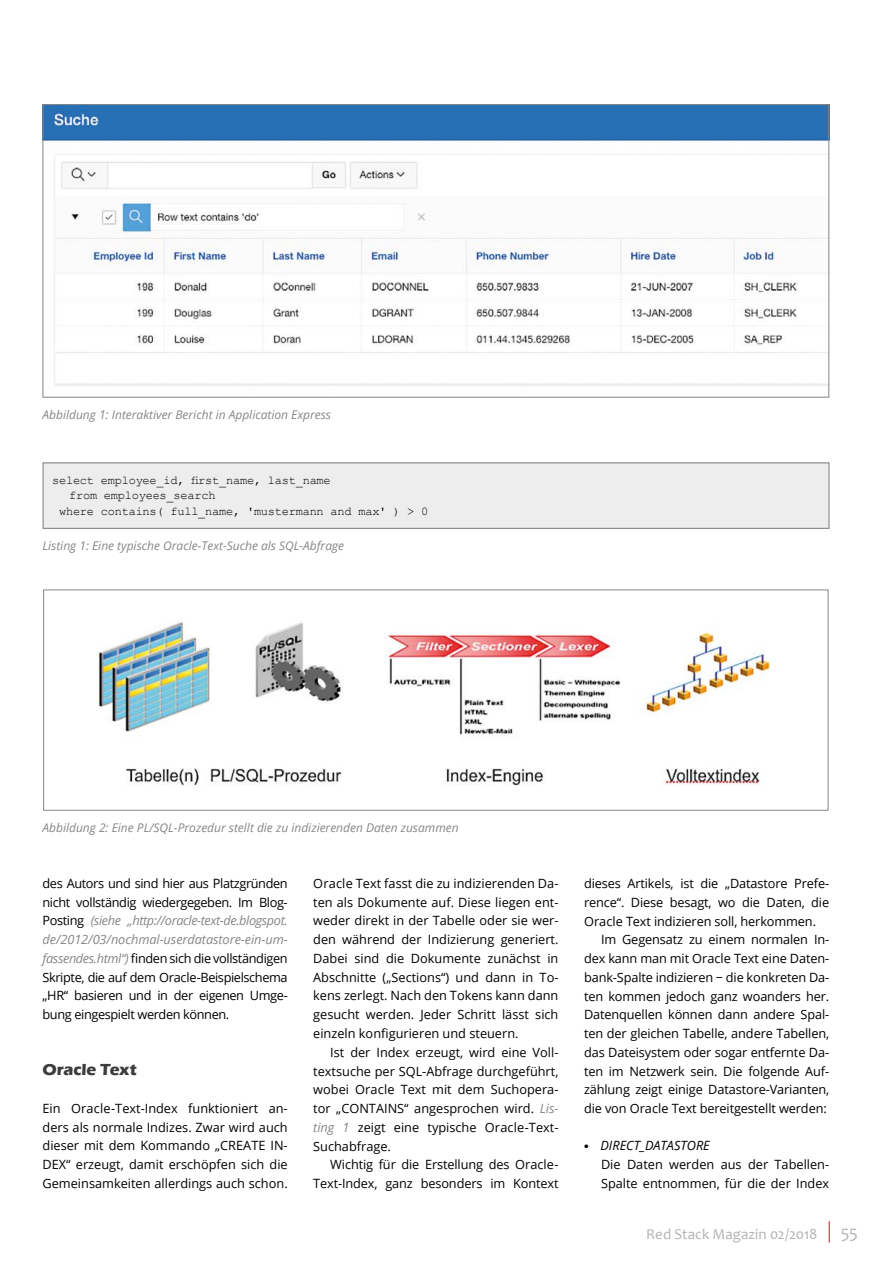
<style>
.page{position:relative;width:893px;height:1263px;background:#fff}
.page>*{position:absolute;margin:0;border:0;box-sizing:border-box;transform-origin:0 0}
.t1{font:18px "Candara";color:#b3b2b2}
.t2{font:700 16.5px "Eras ITC";letter-spacing:-.005em;color:#3c3c3b}
.t3{font:15px "Candara";letter-spacing:.005em;color:#b3b2b2}
.t4{font:12.75px/18.8px "Open Sans";color:#000;text-align:justify}
.t5{font:italic 12px "Open Sans";color:#878787}
.t6{font:12px "Courier New";letter-spacing:-.02em;color:#000}
.s1{font-style:italic;color:#878787}
.s2{font-family:"Stone Serif Std";font-weight:500;font-size:10.5px}
.s3{font-style:italic}
</style>
<div class="page">
<svg style="left:829px;top:1221px;width:1px;height:21px"></svg>
<img style="left:45px;top:106px;width:782px;height:280px">
<img style="left:96px;top:622px;width:675px;height:163px">
<div style="left:43px;top:589px;width:785px;height:222px;border:1px solid #878787"></div>
<div style="left:43px;top:463px;width:786px;height:65px;background:#ededed"></div>
<div style="left:43px;top:462px;width:787px;height:67px;border:1px solid #878787"></div>
<p class="t5" style="left:43px;top:406px;width:290px">Abbildung 1: Interaktiver Bericht in Application Express</p>
<p class="t6" style="left:52px;top:472px;width:280px">select employee_id, first_name, last_name</p>
<p class="t6" style="left:69px;top:488px;width:148px">from employees_search</p>
<p class="t6" style="left:59px;top:504px;width:371px">where contains( full_name, 'mustermann and max' ) &gt; 0</p>
<p class="t5" style="left:43px;top:538px;width:303px">Listing 1: Eine typische Oracle-Text-Suche als SQL-Abfrage</p>
<p class="t5" style="left:43px;top:819px;width:418px">Abbildung 2: Eine PL/SQL-Prozedur stellt die zu indizierenden Daten zusammen</p>
<p class="t4" style="left:43px;top:873px;width:247px">des Autors und sind hier aus Platzgründen nicht vollständig wiedergegeben. Im Blog-Posting <span class="s1">(siehe „http://oracle-text-de.blogspot. de/2012/03/nochmal-userdatastore-ein-um&shy;fassendes.html“)</span> finden sich die vollständigen Skripte, die auf dem Oracle-Beispielschema „HR“ basieren und in der eigenen Umge&shy;bung eingespielt werden können.</p>
<p class="t2" style="left:43px;top:1060px;width:96px">Oracle Text</p>
<p class="t4" style="left:43px;top:1098px;width:247px">Ein Oracle-Text-Index funktioniert an&shy;ders als normale Indizes. Zwar wird auch dieser mit dem Kommando „CREATE IN-DEX“ erzeugt, damit erschöpfen sich die Gemeinsamkeiten allerdings auch schon.</p>
<p class="t4" style="left:313px;top:874px;width:247px">Oracle Text fasst die zu indizierenden Da&shy;ten als Dokumente auf. Diese liegen ent&shy;weder direkt in der Tabelle oder sie wer&shy;den während der Indizierung generiert.<br>Dabei sind die Dokumente zunächst in Abschnitte („Sections“) und dann in To&shy;kens zerlegt. Nach den Tokens kann dann gesucht werden. Jeder Schritt lässt sich einzeln konfigurieren und steuern.</p>
<p class="t4" style="left:313px;top:1042px;width:247px;text-indent:17px">Ist der Index erzeugt, wird eine Voll&shy;textsuche per SQL-Abfrage durchgeführt, wobei Oracle Text mit dem Suchopera&shy;tor „CONTAINS“ angesprochen wird. <span class="s1">Lis&shy;ting 1</span> zeigt eine typische Oracle-Text-Suchabfrage.</p>
<p class="t4" style="left:313px;top:1155px;width:247px;text-align:right">Wichtig für die Erstellung des Oracle-<br>Text-Index, ganz besonders im Kontext</p>
<p class="t4" style="left:584px;top:874px;width:247px">dieses Artikels, ist die „Datastore Prefe&shy;rence“. Diese besagt, wo die Daten, die Oracle Text indizieren soll, herkommen.</p>
<p class="t4" style="left:584px;top:930px;width:247px;text-indent:17px">Im Gegensatz zu einem normalen In&shy;dex kann man mit Oracle Text eine Daten&shy;bank-Spalte indizieren − die konkreten Da&shy;ten kommen jedoch ganz woanders her.<br>Datenquellen können dann andere Spal&shy;ten der gleichen Tabelle, andere Tabellen, das Dateisystem oder sogar entfernte Da&shy;ten im Netzwerk sein. Die folgende Auf&shy;zählung zeigt einige Datastore-Varianten, die von Oracle Text bereitgestellt werden:</p>
<p class="t4" style="left:601px;top:1136px;width:230px;text-align:left;text-indent:-17px"><span class="s2">•</span> <span class="s3">DIRECT_DATASTORE<br></span>Die Daten werden aus der Tabellen-<br>Spalte entnommen, für die der Index</p>
<p class="t3" style="left:646px;top:1224px;width:173px">Red Stack Magazin 02/2018</p>
<h1 class="t1" style="left:841px;top:1221px;width:19px">55</h1>
</div>
